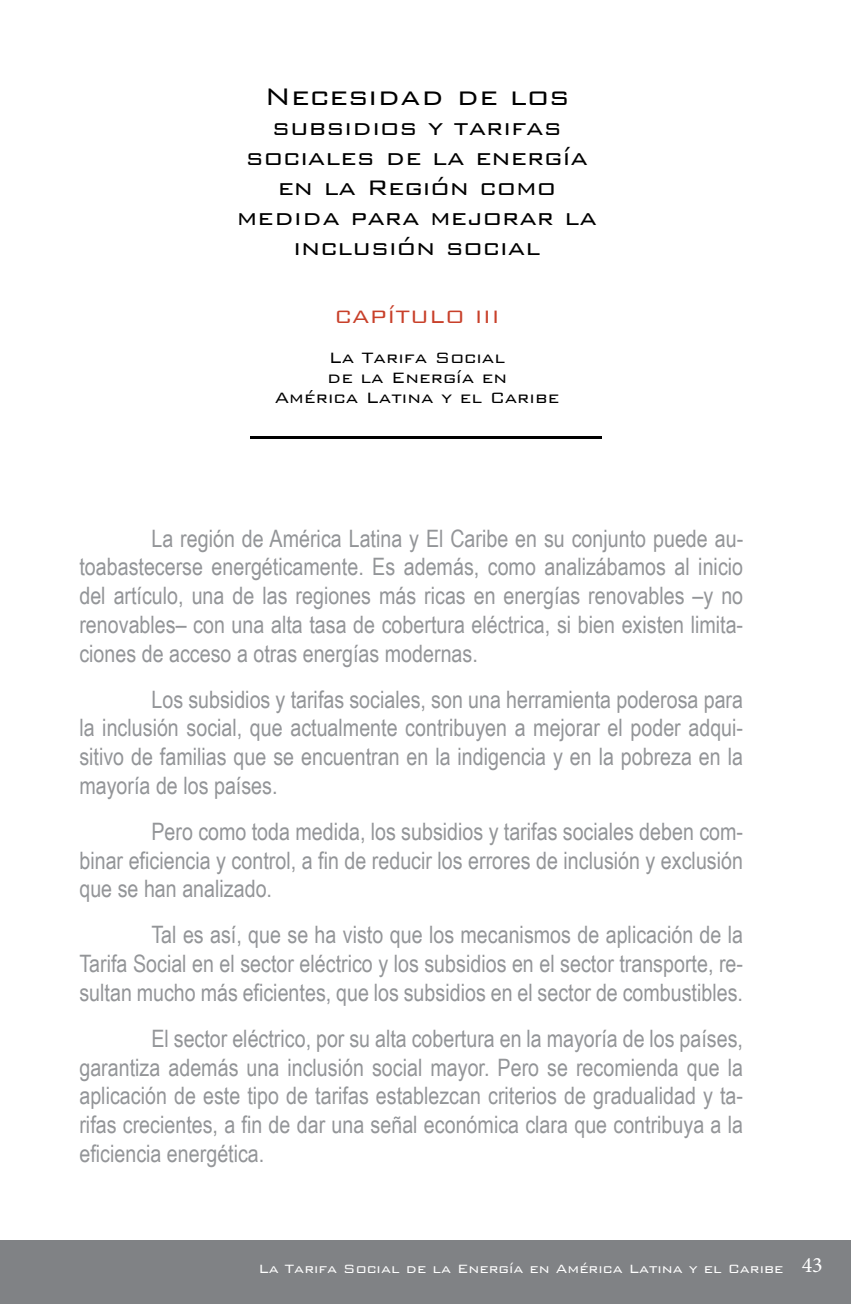
<style>
.page{position:relative;width:851px;height:1304px;background:#fff}
.page>*{position:absolute;margin:0;border:0;box-sizing:border-box;transform-origin:0 0}
.t1{font:300 32px "Bank Gothic";color:#000}
.t2{font:300 28px/30px "Bank Gothic";color:#000;text-align:center}
.t3{font:24px/28.8px "Arial Narrow";color:#939598;text-align:justify}
.t4{font:300 24px "Bank Gothic";color:#c8402a}
.t5{font:300 20px/20px "Bank Gothic";color:#000;text-align:center}
.t6{font:300 16px "Bank Gothic";color:#fff}
.s1{font-family:"Minion Pro";font-weight:400;font-size:22px}
</style>
<div class="page">
<div style="left:0;top:1240px;width:850px;height:64px;background:#808285"></div>
<hr style="left:250px;top:436px;width:351px;height:3px;background:#000">
<h1 class="t1" style="left:264px;top:72px;width:306px">Necesidad de los</h1>
<p class="t2" style="left:237px;top:109px;width:362px">subsidios y tarifas sociales de la energía en la Región como medida para mejorar la inclusión social</p>
<p class="t4" style="left:334px;top:298px;width:167px">CAPÍTULO III</p>
<p class="t5" style="left:275px;top:345px;width:286px">La Tarifa Social<br>de la Energía en<br>América Latina y el Caribe</p>
<p class="t3" style="left:79px;top:523px;width:665px;text-indent:72px">La región de América Latina y El Caribe en su conjunto puede au&shy;toabastecerse energéticamente. Es además, como analizábamos al inicio del artículo, una de las regiones más ricas en energías renovables –y no renovables– con una alta tasa de cobertura eléctrica, si bien existen limita&shy;ciones de acceso a otras energías modernas.</p>
<p class="t3" style="left:79px;top:684px;width:665px;text-indent:72px">Los subsidios y tarifas sociales, son una herramienta poderosa para la inclusión social, que actualmente contribuyen a mejorar el poder adqui&shy;sitivo de familias que se encuentran en la indigencia y en la pobreza en la mayoría de los países.</p>
<p class="t3" style="left:79px;top:816px;width:665px;text-indent:72px">Pero como toda medida, los subsidios y tarifas sociales deben com&shy;binar eficiencia y control, a fin de reducir los errores de inclusión y exclusión que se han analizado.</p>
<p class="t3" style="left:79px;top:920px;width:665px;text-indent:72px">Tal es así, que se ha visto que los mecanismos de aplicación de la Tarifa Social en el sector eléctrico y los subsidios en el sector transporte, re&shy;sultan mucho más eficientes, que los subsidios en el sector de combustibles.</p>
<p class="t3" style="left:79px;top:1023px;width:665px;text-indent:72px">El sector eléctrico, por su alta cobertura en la mayoría de los países, garantiza además una inclusión social mayor. Pero se recomienda que la aplicación de este tipo de tarifas establezcan criterios de gradualidad y ta&shy;rifas crecientes, a fin de dar una señal económica clara que contribuya a la eficiencia energética.</p>
<p class="t6" style="left:258px;top:1257px;width:565px">La Tarifa Social de la Energía en América Latina y el Caribe <span class="s1">43</span></p>
</div>
